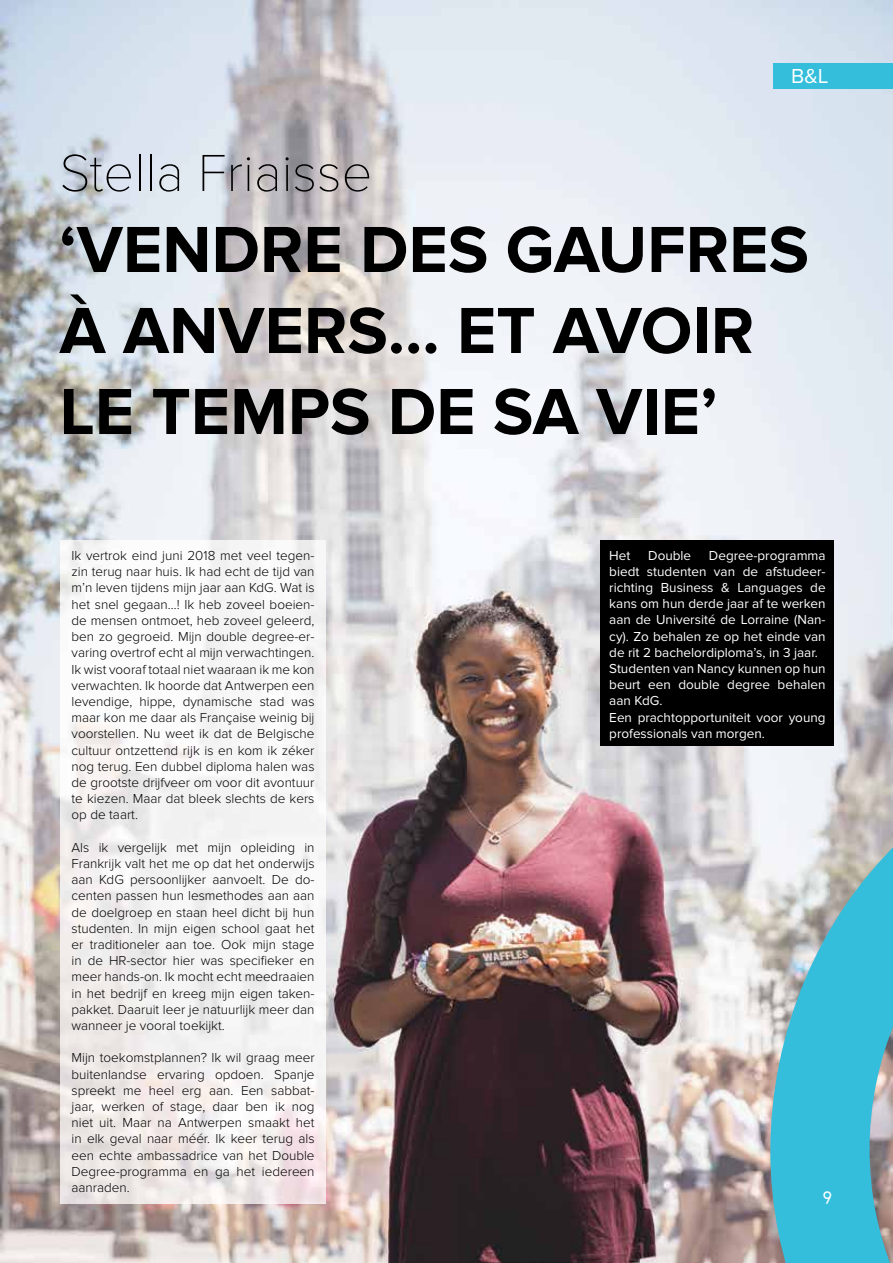
<style>
.page{position:relative;width:893px;height:1263px;background:#fff}
.page>*{position:absolute;margin:0;border:0;box-sizing:border-box;transform-origin:0 0}
.t1{font:700 67.5px/81px "Proxima Nova";color:#000}
.t2{font:100 54px "Proxima Nova";color:#000}
.t3{font:21px "Proxima Nova";color:#fff}
.t4{font:18px "Kd G";color:#fff}
.t5{font:300 13.5px/16.2px "Proxima Nova";color:#000;text-align:justify}
.t6{font:13.5px/16.2px "Proxima Nova";color:#fff}
</style>
<div class="page">
<img style="left:0;top:0;width:893px;height:1263px">
<div style="left:774px;top:63px;width:119px;height:26px;background:#35bedc"></div>
<svg style="left:732px;top:686px;width:161px;height:577px;background:#92c4cf"></svg>
<div style="left:601px;top:540px;width:233px;height:206px;background:#000"></div>
<img style="left:60px;top:540px;width:265px;height:663px">
<h3 class="t3" style="left:791px;top:64px;width:39px">B&amp;L</h3>
<h2 class="t2" style="left:60px;top:142px;width:314px">Stella Friaisse</h2>
<h1 class="t1" style="left:60px;top:211px;width:751px">‘VENDRE DES GAUFRES<br>À ANVERS… ET AVOIR<br>LE TEMPS DE SA VIE’</h1>
<p class="t5" style="left:72px;top:548px;width:245px">Ik vertrok eind juni 2018 met veel tegen&shy;zin terug naar huis. Ik had echt de tijd van m’n leven tijdens mijn jaar aan KdG. Wat is het snel gegaan…! Ik heb zoveel boeien&shy;de mensen ontmoet, heb zoveel geleerd, ben zo gegroeid. Mijn double degree-er&shy;varing overtrof echt al mijn verwachtingen.<br>Ik wist vooraf totaal niet waaraan ik me kon verwachten. Ik hoorde dat Antwerpen een levendige, hippe, dynamische stad was maar kon me daar als Française weinig bij voorstellen. Nu weet ik dat de Belgische cultuur ontzettend rijk is en kom ik zéker nog terug. Een dubbel diploma halen was de grootste drijfveer om voor dit avontuur te kiezen. Maar dat bleek slechts de kers op de taart.</p>
<p class="t5" style="left:72px;top:839px;width:245px">Als ik vergelijk met mijn opleiding in Frankrijk valt het me op dat het onderwijs aan KdG persoonlijker aanvoelt. De do&shy;centen passen hun lesmethodes aan aan de doelgroep en staan heel dicht bij hun studenten. In mijn eigen school gaat het er traditioneler aan toe. Ook mijn stage in de HR-sector hier was specifieker en meer hands-on. Ik mocht echt meedraaien in het bedrijf en kreeg mijn eigen taken&shy;pakket. Daaruit leer je natuurlijk meer dan wanneer je vooral toekijkt.</p>
<p class="t5" style="left:72px;top:1050px;width:245px">Mijn toekomstplannen? Ik wil graag meer buitenlandse ervaring opdoen. Spanje spreekt me heel erg aan. Een sabbat&shy;jaar, werken of stage, daar ben ik nog niet uit. Maar na Antwerpen smaakt het in elk geval naar méér. Ik keer terug als een echte ambassadrice van het Double Degree-programma en ga het iedereen aanraden.</p>
<p class="t6" style="left:609px;top:547px;width:218px;text-indent:100px">Degree-programma biedt studenten van de afstudeer&shy;richting Business &amp; Languages de kans om hun derde jaar af te werken aan de Université de Lorraine (Nan&shy;cy). Zo behalen ze op het einde van de rit 2 bachelordiploma’s, in 3 jaar.<br>Studenten van Nancy kunnen op hun beurt een double degree behalen aan KdG.<br>Een prachtopportuniteit voor young professionals van morgen.</p>
<p class="t6" style="left:609px;top:547px;width:23px">Het</p>
<p class="t6" style="left:648px;top:547px;width:45px">Double</p>
<h3 class="t4" style="left:823px;top:1185px;width:11px">9</h3>
</div>
